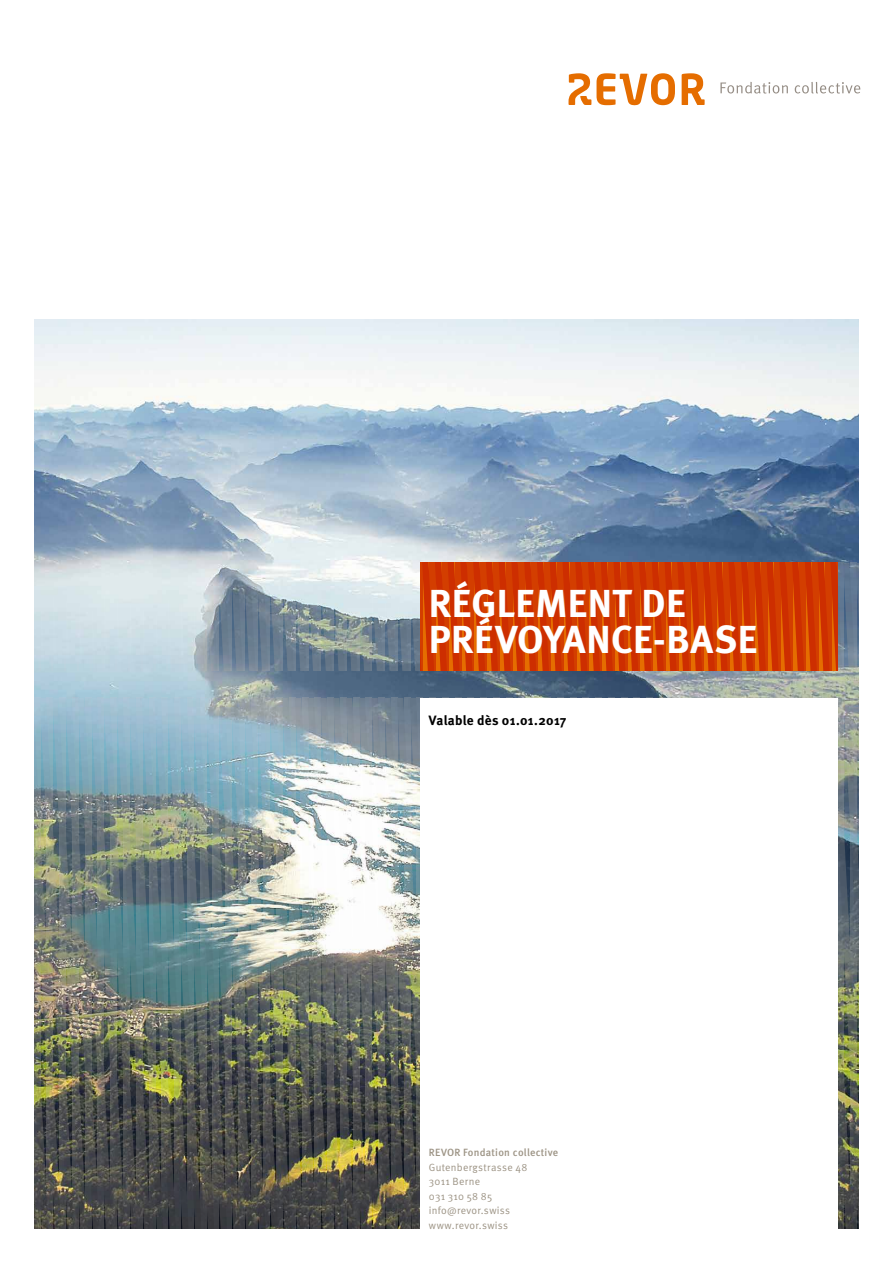
<style>
.page{position:relative;width:893px;height:1263px;background:#fff}
.page>*{position:absolute;margin:0;border:0;box-sizing:border-box;transform-origin:0 0}
.t1{font:700 39px/36px "Meta";letter-spacing:.01em;color:#fff}
.t2{font:700 13.5px "Meta";letter-spacing:.02em;color:#000}
.t3{font:10.5px/14.5px "Meta Normal";letter-spacing:.03em;color:#9d9485}
.t4{font:500 10.5px "Meta";letter-spacing:.025em;color:#9d9485}
</style>
<div class="page">
<img style="left:34px;top:320px;width:825px;height:378px">
<img style="left:34px;top:698px;width:825px;height:531px">
<div style="left:420px;top:698px;width:418px;height:548px;background:#fff"></div>
<svg style="left:34px;top:563px;width:825px;height:108px;background:#c27d63"></svg>
<svg style="left:682px;top:73px;width:23px;height:32px"></svg>
<svg style="left:568px;top:73px;width:107px;height:32px"></svg>
<svg style="left:720px;top:82px;width:68px;height:12px"></svg>
<svg style="left:795px;top:82px;width:65px;height:12px"></svg>
<h1 class="t1" style="left:429px;top:585px;width:330px">RÉGLEMENT DE<br>PRÉVOYANCE-BASE</h1>
<p class="t2" style="left:429px;top:712px;width:139px">Valable dès 01.01.2017</p>
<p class="t4" style="left:429px;top:1146px;width:131px">REVOR Fondation collective</p>
<p class="t3" style="left:429px;top:1160px;width:100px">Gutenbergstrasse 48<br>3011 Berne<br>031 310 58 85 info@revor.swiss www.revor.swiss</p>
</div>
